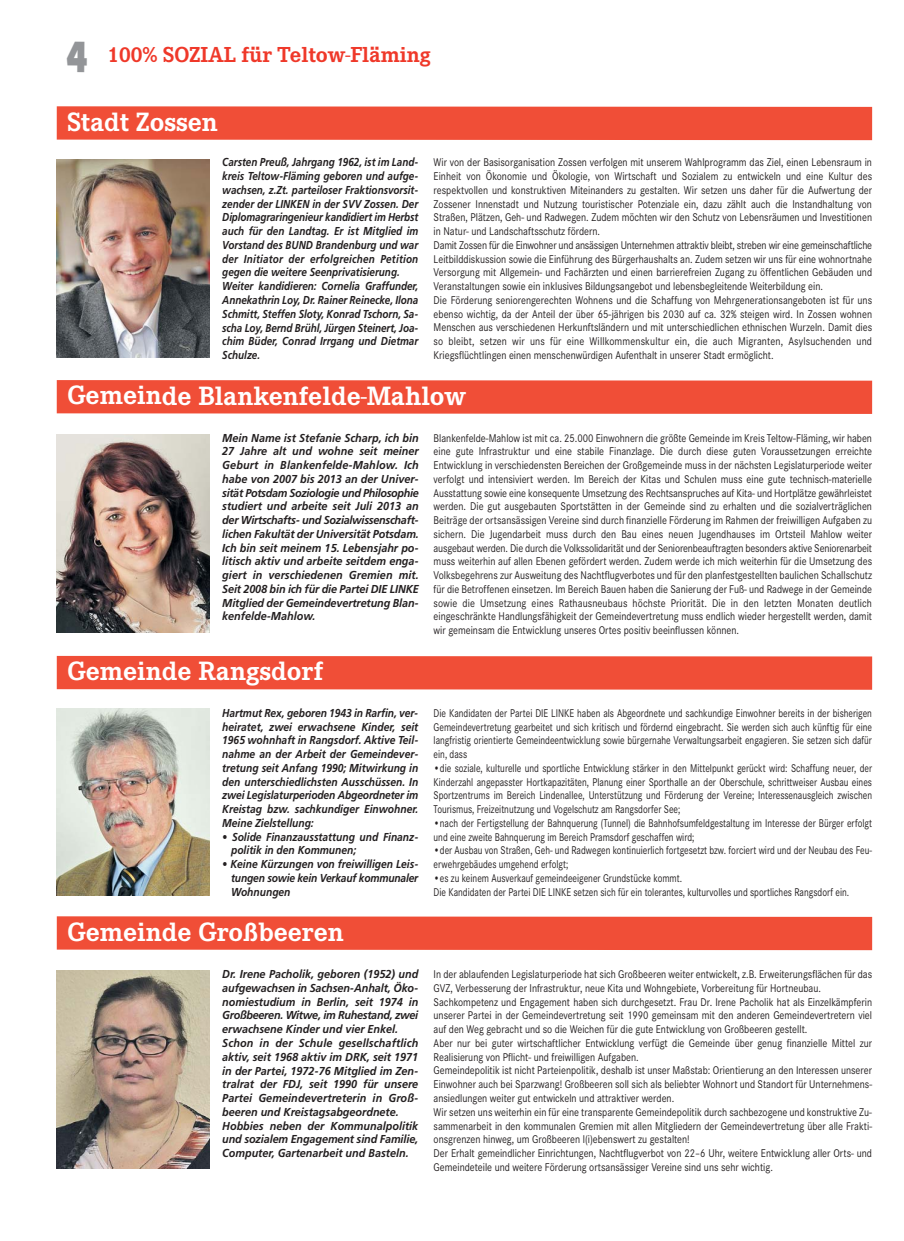
<style>
.page{position:relative;width:904px;height:1241px;background:#fff}
.page>*{position:absolute;margin:0;border:0;box-sizing:border-box;transform-origin:0 0}
.t1{font:700 27.5px "Corporate E";color:#fff}
.t2{font:700 22.5px "Corporate E";color:#ef3829}
.t3{font:11.62px/13.8px "Corporate S";color:#231f20;scale:.87 1}
.t4{font:11.62px/13.8px "Corporate S";color:#231f20;scale:.81 1}
.t5{font:italic 700 11.5px/13.8px "Frutiger";color:#231f20;text-align:justify;scale:.94 1}
.t6{font:italic 700 11.5px/13.8px "Frutiger";color:#231f20;scale:.86 1}
.t7{font:italic 700 11.5px/13.8px "Frutiger";color:#231f20;text-align:justify;scale:.89 1}
.s1{font-family:"The Sans Black Expert";font-weight:400;font-size:45px;color:#939598}
</style>
<div class="page">
<div style="left:57px;top:106px;width:815px;height:34px;background:#f04e37"></div>
<img style="left:57px;top:159px;width:153px;height:198px">
<div style="left:57px;top:380px;width:815px;height:34px;background:#f04e37"></div>
<img style="left:57px;top:434px;width:153px;height:198px">
<div style="left:57px;top:655px;width:815px;height:34px;background:#f04e37"></div>
<img style="left:57px;top:708px;width:153px;height:187px">
<div style="left:57px;top:916px;width:815px;height:34px;background:#f04e37"></div>
<img style="left:57px;top:970px;width:153px;height:197px">
<h2 class="t2" style="left:66px;top:47px;width:366px"><span class="s1">4</span> 100% SOZIAL für Teltow-Fläming</h2>
<h1 class="t1" style="left:67px;top:112px;width:152px">Stadt Zossen</h1>
<p class="t6" style="left:222px;top:156px;width:229px">Carsten Preuß, Jahrgang 1962, ist im Land&shy;kreis Teltow-Fläming geboren und aufge&shy;wachsen, z.Zt. parteiloser Fraktionsvorsit&shy;zender der LINKEN in der SVV Zossen. Der Diplomagraringenieur kandidiert im Herbst auch für den Landtag. Er ist Mitglied im Vorstand des BUND Brandenburg und war der Initiator der erfolgreichen Petition gegen die weitere Seenprivatisierung.<br>Weiter kandidieren: Cornelia Graffunder, Annekathrin Loy, Dr. Rainer Reinecke, Ilona Schmitt, Steffen Sloty, Konrad Tschorn, Sa&shy;scha Loy, Bernd Brühl, Jürgen Steinert, Joa&shy;chim Büder, Conrad Irrgang und Dietmar Schulze.</p>
<p class="t3" style="left:433px;top:157px;width:505px">Wir von der Basisorganisation Zossen verfolgen mit unserem Wahlprogramm das Ziel, einen Lebensraum in Einheit von Ökonomie und Ökologie, von Wirtschaft und Sozialem zu entwickeln und eine Kultur des respektvollen und konstruktiven Miteinanders zu gestalten. Wir setzen uns daher für die Aufwertung der Zossener Innenstadt und Nutzung touristischer Potenziale ein, dazu zählt auch die Instandhaltung von Straßen, Plätzen, Geh- und Radwegen. Zudem möchten wir den Schutz von Lebensräumen und Investitionen in Natur- und Landschaftsschutz fördern.<br>Damit Zossen für die Einwohner und ansässigen Unternehmen attraktiv bleibt, streben wir eine gemeinschaftliche Leitbilddiskussion sowie die Einführung des Bürgerhaushalts an. Zudem setzen wir uns für eine wohnortnahe Versorgung mit Allgemein- und Fachärzten und einen barrierefreien Zugang zu öffentlichen Gebäuden und Veranstaltungen sowie ein inklusives Bildungsangebot und lebensbegleitende Weiterbildung ein.<br>Die Förderung seniorengerechten Wohnens und die Schaffung von Mehrgenerationsangeboten ist für uns ebenso wichtig, da der Anteil der über 65-jährigen bis 2030 auf ca. 32% steigen wird. In Zossen wohnen Menschen aus verschiedenen Herkunftsländern und mit unterschiedlichen ethnischen Wurzeln. Damit dies so bleibt, setzen wir uns für eine Willkommenskultur ein, die auch Migranten, Asylsuchenden und Kriegsflüchtlingen einen menschenwürdigen Aufenthalt in unserer Stadt ermöglicht.</p>
<h1 class="t1" style="left:67px;top:386px;width:400px">Gemeinde Blankenfelde-Mahlow</h1>
<p class="t5" style="left:222px;top:431px;width:211px">Mein Name ist Stefanie Scharp, ich bin 27 Jahre alt und wohne seit meiner Geburt in Blankenfelde-Mahlow. Ich habe von 2007 bis 2013 an der Univer&shy;sität Potsdam Soziologie und Philosophie studiert und arbeite seit Juli 2013 an der Wirtschafts- und Sozialwissenschaft&shy;lichen Fakultät der Universität Potsdam.<br>Ich bin seit meinem 15. Lebensjahr po&shy;litisch aktiv und arbeite seitdem enga&shy;giert in verschiedenen Gremien mit.<br>Seit 2008 bin ich für die Partei DIE LINKE Mitglied der Gemeindevertretung Blan&shy;kenfelde-Mahlow.</p>
<p class="t3" style="left:433px;top:432px;width:505px;text-align:justify">Blankenfelde-Mahlow ist mit ca. 25.000 Einwohnern die größte Gemeinde im Kreis Teltow-Fläming, wir haben eine gute Infrastruktur und eine stabile Finanzlage. Die durch diese guten Voraussetzungen erreichte Entwicklung in verschiedensten Bereichen der Großgemeinde muss in der nächsten Legislaturperiode weiter verfolgt und intensiviert werden. Im Bereich der Kitas und Schulen muss eine gute technisch-materielle Ausstattung sowie eine konsequente Umsetzung des Rechtsanspruches auf Kita- und Hortplätze gewährleistet werden. Die gut ausgebauten Sportstätten in der Gemeinde sind zu erhalten und die sozialverträglichen Beiträge der ortsansässigen Vereine sind durch finanzielle Förderung im Rahmen der freiwilligen Aufgaben zu sichern. Die Jugendarbeit muss durch den Bau eines neuen Jugendhauses im Ortsteil Mahlow weiter ausgebaut werden. Die durch die Volkssolidarität und der Seniorenbeauftragten besonders aktive Seniorenarbeit muss weiterhin auf allen Ebenen gefördert werden. Zudem werde ich mich weiterhin für die Umsetzung des Volksbegehrens zur Ausweitung des Nachtflugverbotes und für den planfestgestellten baulichen Schallschutz für die Betroffenen einsetzen. Im Bereich Bauen haben die Sanierung der Fuß- und Radwege in der Gemeinde sowie die Umsetzung eines Rathausneubaus höchste Priorität. Die in den letzten Monaten deutlich eingeschränkte Handlungsfähigkeit der Gemeindevertretung muss endlich wieder hergestellt werden, damit wir gemeinsam die Entwicklung unseres Ortes positiv beeinflussen können.</p>
<h1 class="t1" style="left:67px;top:662px;width:257px">Gemeinde Rangsdorf</h1>
<p class="t7" style="left:222px;top:706px;width:222px">Hartmut Rex, geboren 1943 in Rarfin, ver&shy;heiratet, zwei erwachsene Kinder, seit 1965 wohnhaft in Rangsdorf. Aktive Teil&shy;nahme an der Arbeit der Gemeindever&shy;tretung seit Anfang 1990; Mitwirkung in den unterschiedlichsten Ausschüssen. In zwei Legislaturperioden Abgeordneter im Kreistag bzw. sachkundiger Einwohner.<br>Meine Zielstellung:</p>
<p class="t7" style="left:231px;top:830px;width:212px;text-indent:-9px">• Solide Finanzausstattung und Finanz&shy;politik in den Kommunen;</p>
<p class="t7" style="left:231px;top:858px;width:212px;text-indent:-9px">• Keine Kürzungen von freiwilligen Leis - tungen sowie kein Verkauf kommunaler Wohnungen</p>
<h1 class="t1" style="left:67px;top:922px;width:278px">Gemeinde Großbeeren</h1>
<p class="t4" style="left:433px;top:707px;width:543px;text-align:justify">Die Kandidaten der Partei DIE LINKE haben als Abgeordnete und sachkundige Einwohner bereits in der bisherigen Gemeindevertretung gearbeitet und sich kritisch und fördernd eingebracht. Sie werden sich auch künftig für eine langfristig orientierte Gemeindeentwicklung sowie bürgernahe Verwaltungsarbeit engagieren. Sie setzen sich dafür ein, dass</p>
<p class="t4" style="left:433px;top:762px;width:543px;text-align:justify">•die soziale, kulturelle und sportliche Entwicklung stärker in den Mittelpunkt gerückt wird: Schaffung neuer, der Kinderzahl angepasster Hortkapazitäten, Planung einer Sporthalle an der Oberschule, schrittweiser Ausbau eines Sportzentrums im Bereich Lindenallee, Unterstützung und Förderung der Vereine; Interessenausgleich zwischen Tourismus, Freizeitnutzung und Vogelschutz am Rangsdorfer See;</p>
<p class="t4" style="left:433px;top:817px;width:543px">•nach der Fertigstellung der Bahnquerung (Tunnel) die Bahnhofsumfeldgestaltung im Interesse der Bürger erfolgt und eine zweite Bahnquerung im Bereich Pramsdorf geschaffen wird;</p>
<p class="t4" style="left:433px;top:844px;width:542px">•der Ausbau von Straßen, Geh- und Radwegen kontinuierlich fortgesetzt bzw. forciert wird und der Neubau des Feu&shy;erwehrgebäudes umgehend erfolgt;</p>
<p class="t4" style="left:433px;top:872px;width:514px">•es zu keinem Ausverkauf gemeindeeigener Grundstücke kommt.<br>Die Kandidaten der Partei DIE LINKE setzen sich für ein tolerantes, kulturvolles und sportliches Rangsdorf ein.</p>
<p class="t5" style="left:222px;top:968px;width:210px;text-align:left">Dr. Irene Pacholik, geboren (1952) und aufgewachsen in Sachsen-Anhalt, Öko&shy;nomiestudium in Berlin, seit 1974 in Großbeeren. Witwe, im Ruhestand, zwei erwachsene Kinder und vier Enkel.<br>Schon in der Schule gesellschaftlich aktiv, seit 1968 aktiv im DRK, seit 1971 in der Partei, 1972-76 Mitglied im Zen&shy;tralrat der FDJ, seit 1990 für unsere Partei Gemeindevertreterin in Groß&shy;beeren und Kreistagsabgeordnete.<br>Hobbies neben der Kommunalpolitik und sozialem Engagement sind Familie, Computer, Gartenarbeit und Basteln.</p>
<p class="t3" style="left:433px;top:968px;width:505px">In der ablaufenden Legislaturperiode hat sich Großbeeren weiter entwickelt, z.B. Erweiterungsflächen für das GVZ, Verbesserung der Infrastruktur, neue Kita und Wohngebiete, Vorbereitung für Hortneubau.<br>Sachkompetenz und Engagement haben sich durchgesetzt. Frau Dr. Irene Pacholik hat als Einzelkämpferin unserer Partei in der Gemeindevertretung seit 1990 gemeinsam mit den anderen Gemeindevertretern viel auf den Weg gebracht und so die Weichen für die gute Entwicklung von Großbeeren gestellt.<br>Aber nur bei guter wirtschaftlicher Entwicklung verfügt die Gemeinde über genug finanzielle Mittel zur Realisierung von Pflicht- und freiwilligen Aufgaben.<br>Gemeindepolitik ist nicht Parteienpolitik, deshalb ist unser Maßstab: Orientierung an den Interessen unserer Einwohner auch bei Sparzwang! Großbeeren soll sich als beliebter Wohnort und Standort für Unternehmens&shy;ansiedlungen weiter gut entwickeln und attraktiver werden.<br>Wir setzen uns weiterhin ein für eine transparente Gemeindepolitik durch sachbezogene und konstruktive Zu&shy;sammenarbeit in den kommunalen Gremien mit allen Mitgliedern der Gemeindevertretung über alle Frakti&shy;onsgrenzen hinweg, um Großbeeren l(i)ebenswert zu gestalten!<br>Der Erhalt gemeindlicher Einrichtungen, Nachtflugverbot von 22–6 Uhr, weitere Entwicklung aller Orts- und Gemeindeteile und weitere Förderung ortsansässiger Vereine sind uns sehr wichtig.</p>
</div>
